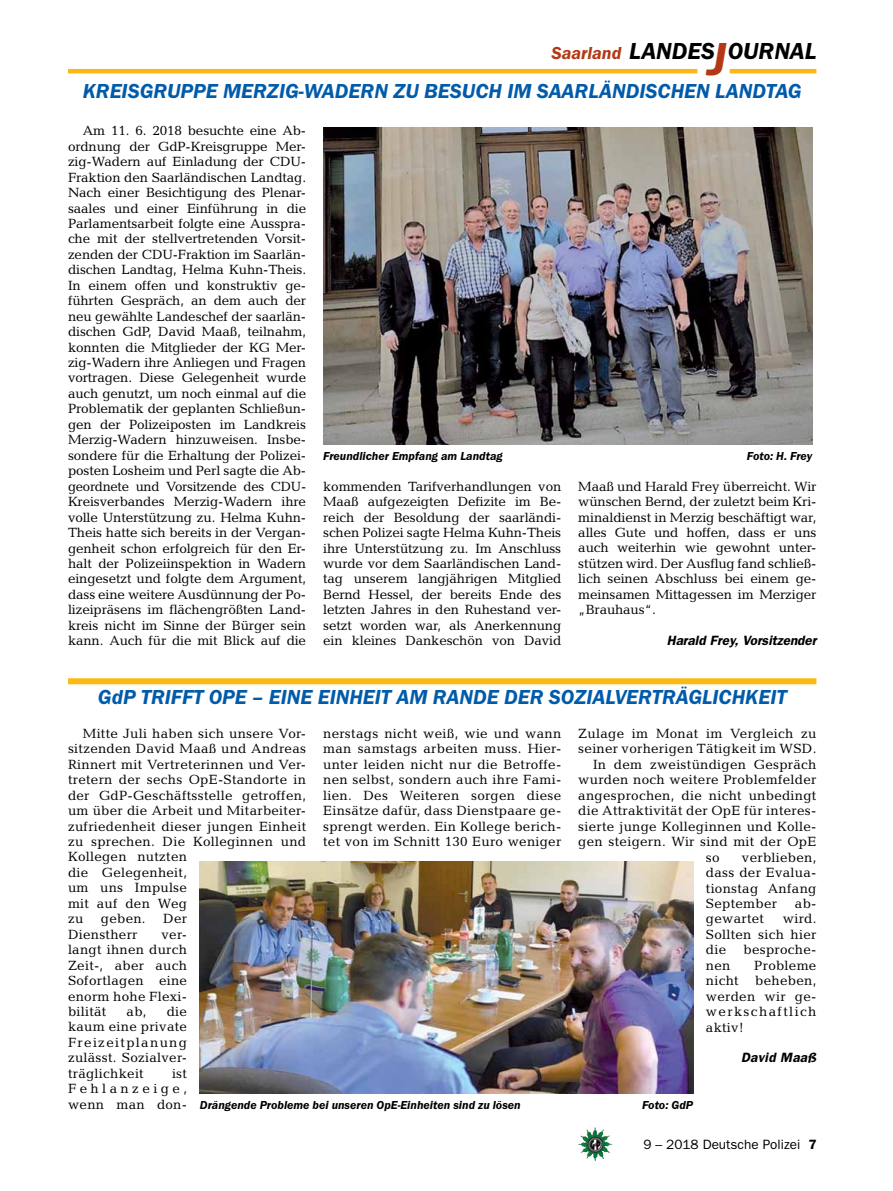
<style>
.page{position:relative;width:893px;height:1191px;background:#fff}
.page>*{position:absolute;margin:0;border:0;box-sizing:border-box;transform-origin:0 0}
.t1{font:italic 600 24px "Franklin Gothic Itc T";color:#000}
.t2{font:italic 600 21px "Franklin Gothic Itc T";color:#005baa}
.t3{font:italic 600 18px "Franklin Gothic Itc T";color:#b33916}
.t4{font:13.5px/15.5px "Candida";letter-spacing:.02em;color:#000;text-align:justify}
.t5{font:italic 600 13.5px "Franklin Gothic";color:#000}
.t6{font:13.5px "Franklin Gothic";color:#000}
.t7{font:italic 600 13.5px "Franklin Gothic";letter-spacing:.02em;color:#000}
.t8{font:italic 600 12px "Franklin Gothic Itc T";color:#000}
.s1{font-size:48px;color:#b33916}
.s2{font-weight:600}
</style>
<div class="page">
<img style="left:578px;top:1127px;width:17px;height:25px">
<hr style="left:730px;top:69px;width:86px;height:4px;background:#fdb913">
<hr style="left:68px;top:69px;width:629px;height:4px;background:#fdb913">
<img style="left:323px;top:128px;width:489px;height:316px">
<img style="left:200px;top:861px;width:493px;height:232px">
<div style="left:68px;top:678px;width:748px;height:6px;background:#fdb913"></div>
<h3 class="t3" style="left:551px;top:42px;width:71px">Saarland</h3>
<h1 class="t1" style="left:629px;top:37px;width:189px">LANDES<span class="s1">J</span>OURNAL</h1>
<h2 class="t2" style="left:83px;top:79px;width:27px">Kreisgruppe</h2>
<h2 class="t2" style="left:223px;top:79px;width:114px">Merzig-Wadern</h2>
<h2 class="t2" style="left:393px;top:79px;width:59px">zu Besuch</h2>
<h2 class="t2" style="left:507px;top:79px;width:43px">im saarl</h2>
<h2 class="t2" style="left:599px;top:79px;width:27px">ändischen</h2>
<h2 class="t2" style="left:715px;top:79px;width:25px">Landtag</h2>
<p class="t4" style="left:68px;top:123px;width:240px;text-indent:15px">Am 11. 6. 2018 besuchte eine Ab&shy;ordnung der GdP-Kreisgruppe Mer&shy;zig-Wadern auf Einladung der CDU-Fraktion den Saarländischen Landtag.<br>Nach einer Besichtigung des Plenar&shy;saales und einer Einführung in die Parlamentsarbeit folgte eine Ausspra&shy;che mit der stellvertretenden Vorsit&shy;zenden der CDU-Fraktion im Saarlän&shy;dischen Landtag, Helma Kuhn-Theis.<br>In einem offen und konstruktiv ge&shy;führten Gespräch, an dem auch der neu gewählte Landeschef der saarlän&shy;dischen GdP, David Maaß, teilnahm, konnten die Mitglieder der KG Mer&shy;zig-Wadern ihre Anliegen und Fragen vortragen. Diese Gelegenheit wurde auch genutzt, um noch einmal auf die Problematik der geplanten Schließun&shy;gen der Polizeiposten im Landkreis Merzig-Wadern hinzuweisen. Insbe&shy;sondere für die Erhaltung der Polizei&shy;posten Losheim und Perl sagte die Ab&shy;geordnete und Vorsitzende des CDU-Kreisverbandes Merzig-Wadern ihre volle Unterstützung zu. Helma Kuhn-Theis hatte sich bereits in der Vergan&shy;genheit schon erfolgreich für den Er&shy;halt der Polizeiinspektion in Wadern eingesetzt und folgte dem Argument, dass eine weitere Ausdünnung der Po&shy;lizeipräsens im flächengrößten Land&shy;kreis nicht im Sinne der Bürger sein kann. Auch für die mit Blick auf die</p>
<p class="t8" style="left:323px;top:449px;width:181px">Freundlicher Empfang am Landtag</p>
<p class="t8" style="left:747px;top:449px;width:67px">Foto: H. Frey</p>
<p class="t4" style="left:323px;top:478px;width:240px">kommenden Tarifverhandlungen von Maaß aufgezeigten Defizite im Be&shy;reich der Besoldung der saarländi&shy;schen Polizei sagte Helma Kuhn-Theis ihre Unterstützung zu. Im Anschluss wurde vor dem Saarländischen Land&shy;tag unserem langjährigen Mitglied Bernd Hessel, der bereits Ende des letzten Jahres in den Ruhestand ver&shy;setzt worden war, als Anerkennung ein kleines Dankeschön von David</p>
<p class="t4" style="left:578px;top:478px;width:240px">Maaß und Harald Frey überreicht. Wir wünschen Bernd, der zuletzt beim Kri&shy;minaldienst in Merzig beschäftigt war, alles Gute und hoffen, dass er uns auch weiterhin wie gewohnt unter&shy;stützen wird. Der Ausflug fand schließ&shy;lich seinen Abschluss bei einem ge&shy;meinsamen Mittagessen im Merziger „Brauhaus“.</p>
<p class="t5" style="left:667px;top:632px;width:151px">Harald Frey, Vorsitzender</p>
<h2 class="t2" style="left:98px;top:685px;width:690px">GdP TRIFFT OPE – EINE EINHEIT AM RANDE DER SOZIALVERTRÄGLICHKEIT</h2>
<p class="t4" style="left:323px;top:725px;width:240px">nerstags nicht weiß, wie und wann man samstags arbeiten muss. Hier&shy;unter leiden nicht nur die Betroffe&shy;nen selbst, sondern auch ihre Fami&shy;lien. Des Weiteren sorgen diese Einsätze dafür, dass Dienstpaare ge&shy;sprengt werden. Ein Kollege berich&shy;tet von im Schnitt 130 Euro weniger</p>
<p class="t4" style="left:578px;top:725px;width:240px">Zulage im Monat im Vergleich zu</p>
<p class="t4" style="left:68px;top:725px;width:240px;text-align:left;text-indent:15px">Mitte Juli haben sich unsere Vor&shy;sitzenden David Maaß und Andreas<br>Rinnert mit Vertreterinnen und Ver&shy;tretern der sechs OpE-Standorte in der GdP-Geschäftsstelle getroffen, um über die Arbeit und Mitarbeiter&shy;zufriedenheit dieser jungen Einheit zu sprechen. Die Kolleginnen und<br>Kollegen nutzten<br>die Gelegenheit,<br>um uns Impulse<br>mit auf den Weg<br>zu</p>
<p class="t4" style="left:578px;top:741px;width:240px">seiner vorherigen Tätigkeit im WSD.</p>
<p class="t4" style="left:593px;top:756px;width:225px">In dem zweistündigen Gespräch</p>
<p class="t4" style="left:578px;top:772px;width:240px">wurden noch weitere Problemfelder</p>
<p class="t4" style="left:578px;top:787px;width:240px">angesprochen, die nicht unbedingt</p>
<p class="t4" style="left:578px;top:803px;width:240px">die Attraktivität der OpE für interes-</p>
<p class="t4" style="left:578px;top:818px;width:240px">sierte junge Kolleginnen und Kolle-</p>
<p class="t4" style="left:578px;top:834px;width:240px">gen steigern. Wir sind mit der OpE</p>
<p class="t4" style="left:706px;top:849px;width:15px">so</p>
<p class="t4" style="left:706px;top:849px;width:112px;text-indent:36px">verblieben, dass der Evalua&shy;tionstag Anfang September</p>
<p class="t4" style="left:795px;top:895px;width:23px">ab-</p>
<p class="t4" style="left:101px;top:911px;width:46px">geben.</p>
<p class="t4" style="left:163px;top:911px;width:25px">Der</p>
<p class="t4" style="left:68px;top:926px;width:71px">Dienstherr</p>
<p class="t4" style="left:706px;top:911px;width:112px;text-indent:77px">wird.<br>Sollten sich hier die</p>
<p class="t4" style="left:706px;top:911px;width:60px">gewartet</p>
<p class="t4" style="left:68px;top:926px;width:121px;text-indent:93px">ver&shy;langt ihnen durch Zeit-, aber auch Sofortlagen eine enorm hohe Flexi&shy;bilität</p>
<p class="t4" style="left:743px;top:942px;width:74px">besproche-</p>
<p class="t4" style="left:706px;top:957px;width:112px;text-indent:48px">Probleme nicht beheben, werden wir ge&shy;werkschaftlich aktiv!</p>
<p class="t7" style="left:741px;top:1049px;width:77px">David Maaß</p>
<p class="t4" style="left:706px;top:957px;width:26px">nen</p>
<p class="t4" style="left:68px;top:1003px;width:121px;text-indent:99px">die kaum eine private Freizeitplanung zulässt. Sozialver&shy;träglichkeit</p>
<p class="t4" style="left:127px;top:1003px;width:22px">ab,</p>
<p class="t4" style="left:68px;top:1065px;width:121px;text-indent:104px">ist Fehlanzeige, wenn man don-</p>
<p class="t8" style="left:200px;top:1098px;width:322px">Drängende Probleme bei unseren OpE-Einheiten sind zu lösen</p>
<p class="t8" style="left:642px;top:1098px;width:53px">Foto: GdP</p>
<p class="t6" style="left:643px;top:1136px;width:175px">9 – 2018 Deutsche Polizei <span class="s2">7</span></p>
</div>
